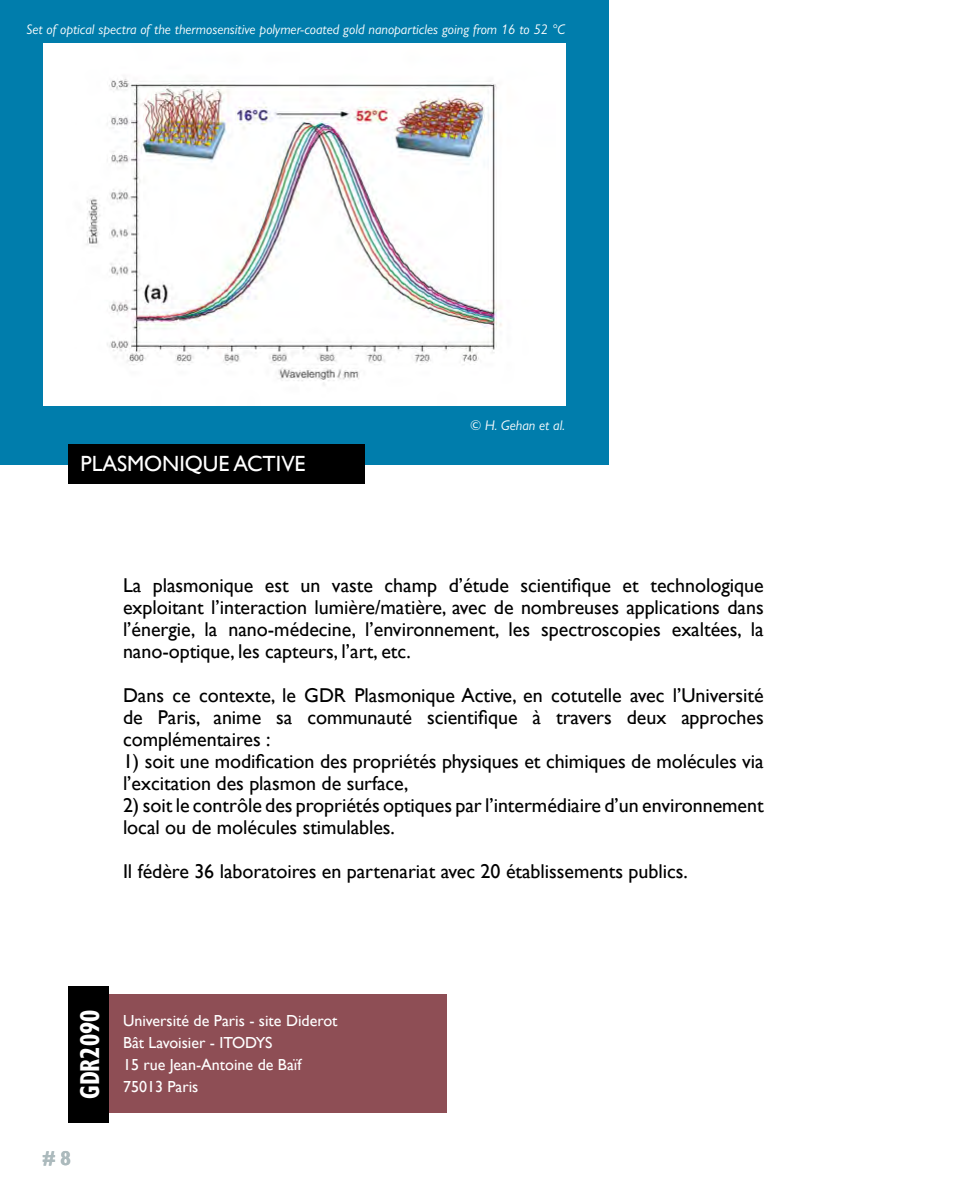
<style>
.page{position:relative;width:964px;height:1191px;background:#fff}
.page>*{position:absolute;margin:0;border:0;box-sizing:border-box;transform-origin:0 0}
.code_labo{font:700 condensed 28.2px "Gill Sans Nova";color:#fff}
.nom_labo{font:22px "Gill Sans";color:#fff}
.t1{font:20px/22px "Gill Sans";letter-spacing:-.005em;color:#000;text-align:justify}
.t2{font:700 20px "Gill Sans";color:#acbabd}
.t3{font:16px "Gill Sans";color:#fff}
.t4{font:italic 14px "Gill Sans Nova";color:#fff}
</style>
<div class="page">
<div style="left:0;top:0;width:609px;height:464px;background:#007dac"></div>
<div style="left:109px;top:994px;width:338px;height:119px;background:#8e4e55"></div>
<div style="left:68px;top:986px;width:41px;height:137px;background:#000"></div>
<div style="left:68px;top:444px;width:296px;height:39px;background:#000"></div>
<img style="left:44px;top:44px;width:521px;height:361px">
<p class="t4" style="left:26px;top:20px;width:540px">Set of optical spectra of the thermosensitive polymer-coated gold nanoparticles going from 16 to 52 °C</p>
<p class="nom_labo" style="left:81px;top:451px;width:227px">PLASMONIQUE ACTIVE</p>
<p class="t4" style="left:470px;top:417px;width:96px">© H. Gehan et al.</p>
<p class="t1" style="left:123px;top:575px;width:642px">La plasmonique est un vaste champ d’étude scientifique et technologique exploitant l’interaction lumière/matière, avec de nombreuses applications dans l’énergie, la nano-médecine, l’environnement, les spectroscopies exaltées, la nano-optique, les capteurs, l’art, etc.</p>
<p class="t1" style="left:123px;top:685px;width:642px">Dans ce contexte, le GDR Plasmonique Active, en cotutelle avec l’Université de Paris, anime sa communauté scientifique à travers deux approches complémentaires :</p>
<p class="t1" style="left:123px;top:751px;width:642px">1) soit une modification des propriétés physiques et chimiques de molécules via l’excitation des plasmon de surface,</p>
<p class="t1" style="left:123px;top:795px;width:642px">2) soit le contrôle des propriétés optiques par l’intermédiaire d’un environnement local ou de molécules stimulables.</p>
<p class="t1" style="left:123px;top:861px;width:566px">Il fédère 36 laboratoires en partenariat avec 20 établissements publics.</p>
<p class="code_labo" style="left:71px;top:1099px;width:91px;rotate:-90deg">GDR2090</p>
<p class="t2" style="left:43px;top:1146px;width:30px"># 8</p>
<p class="t3" style="left:123px;top:1011px;width:216px">Université de Paris - site Diderot</p>
<p class="t3" style="left:123px;top:1033px;width:151px">Bât Lavoisier - ITODYS</p>
<p class="t3" style="left:123px;top:1055px;width:180px">15 rue Jean-Antoine de Baïf</p>
<p class="t3" style="left:123px;top:1077px;width:77px">75013 Paris</p>
</div>
